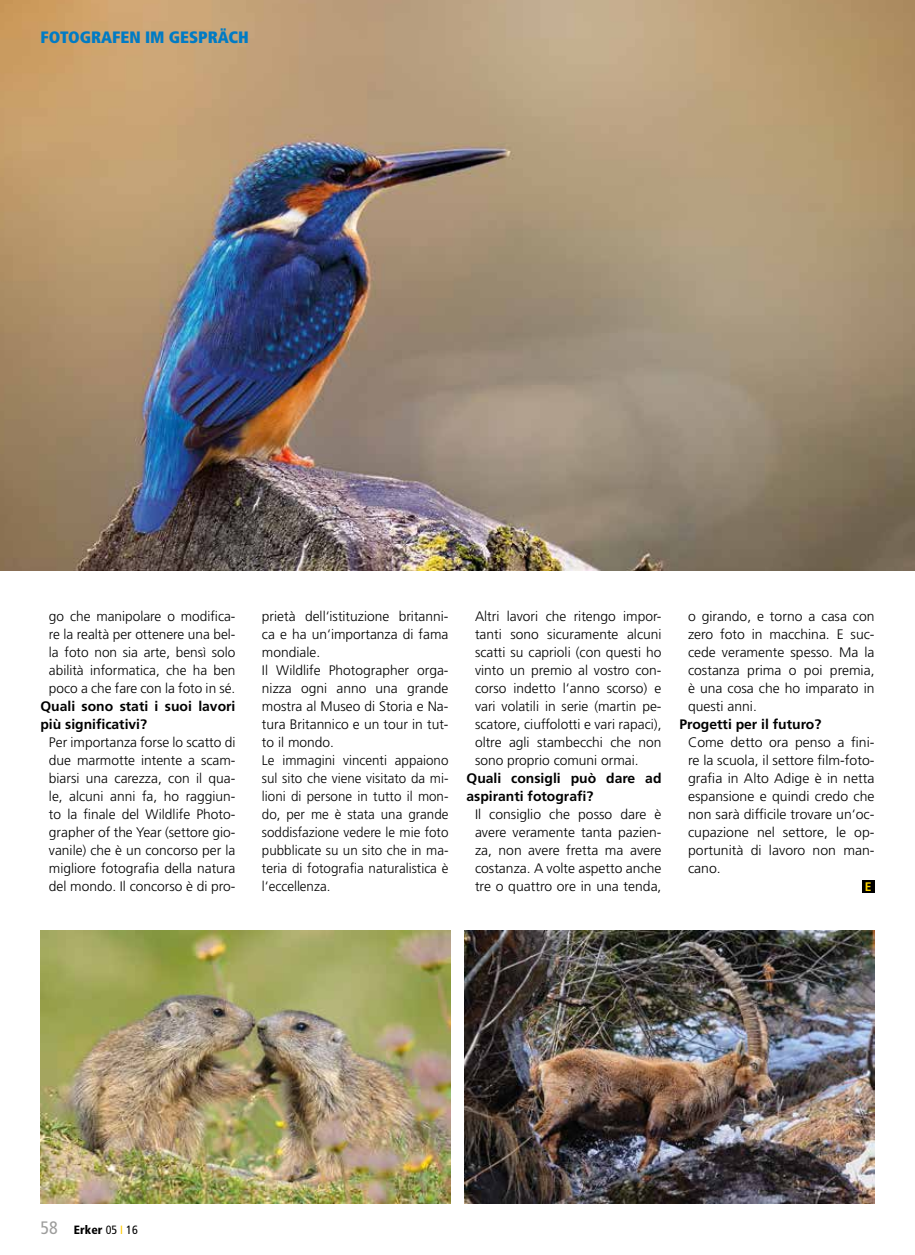
<style>
.page{position:relative;width:915px;height:1255px;background:#fff}
.page>*{position:absolute;margin:0;border:0;box-sizing:border-box;transform-origin:0 0}
.t1{font:900 condensed 16.5px "Frutiger LT Std";color:#007bc4}
.t2{font:300 13.8px/18px "Frutiger LT Std";color:#000;text-align:justify}
.t3{font:700 13.8px/18px "Frutiger LT Std";color:#000}
.t4{font:700 12.45px "Frutiger LT Std";color:#ffd500}
.t5{font:900 condensed 12px "Frutiger LT Std";color:#000}
.s1{font-weight:400;font-size:18px;color:#9d9d9c}
.s2{font-weight:400}
.s3{font-weight:400;color:#fc0}
</style>
<div class="page">
<img style="left:0;top:0;width:914px;height:570px">
<img style="left:40px;top:930px;width:410px;height:273px">
<img style="left:464px;top:930px;width:410px;height:273px">
<div style="left:862px;top:880px;width:12px;height:12px;background:#000"></div>
<p class="t1" style="left:40px;top:27px;width:210px">FOTOGRAFEN IM GESPRÄCH</p>
<p class="t2" style="left:49px;top:607px;width:188px">go che manipolare o modifica&shy;re la realtà per ottenere una bel&shy;la foto non sia arte, bensì solo abilità informatica, che ha ben poco a che fare con la foto in sé.</p>
<p class="t3" style="left:40px;top:697px;width:196px">Quali sono stati i suoi lavori più significativi?</p>
<p class="t2" style="left:49px;top:733px;width:188px">Per importanza forse lo scatto di due marmotte intente a scam&shy;biarsi una carezza, con il qua&shy;le, alcuni anni fa, ho raggiun&shy;to la finale del Wildlife Photo&shy;grapher of the Year (settore gio&shy;vanile) che è un concorso per la migliore fotografia della natura del mondo. Il concorso è di pro-</p>
<p class="t2" style="left:262px;top:607px;width:188px;text-align:left">prietà dell‘istituzione britanni&shy;ca e ha un‘importanza di fama mondiale.<br>Il Wildlife Photographer orga&shy;nizza ogni anno una grande mostra al Museo di Storia e Na&shy;tura Britannico e un tour in tut&shy;to il mondo.<br>Le immagini vincenti appaiono sul sito che viene visitato da mi&shy;lioni di persone in tutto il mon&shy;do, per me è stata una grande soddisfazione vedere le mie foto pubblicate su un sito che in ma&shy;teria di fotografia naturalistica è l‘eccellenza.</p>
<p class="t2" style="left:475px;top:607px;width:188px">Altri lavori che ritengo impor&shy;tanti sono sicuramente alcuni scatti su caprioli (con questi ho vinto un premio al vostro con&shy;corso indetto l‘anno scorso) e vari volatili in serie (martin pe&shy;scatore, ciuffolotti e vari rapaci), oltre agli stambecchi che non sono proprio comuni ormai.</p>
<p class="t3" style="left:466px;top:769px;width:196px">Quali consigli può dare ad aspiranti fotografi?</p>
<p class="t2" style="left:475px;top:805px;width:188px">Il consiglio che posso dare è avere veramente tanta pazien&shy;za, non avere fretta ma avere costanza. A volte aspetto anche tre o quattro ore in una tenda,</p>
<p class="t2" style="left:687px;top:607px;width:188px">o girando, e torno a casa con zero foto in macchina. E suc&shy;cede veramente spesso. Ma la costanza prima o poi premia, è una cosa che ho imparato in questi anni.</p>
<p class="t3" style="left:679px;top:715px;width:143px">Progetti per il futuro?</p>
<p class="t2" style="left:687px;top:733px;width:188px">Come detto ora penso a fini&shy;re la scuola, il settore film-foto&shy;grafia in Alto Adige è in netta espansione e quindi credo che non sarà difficile trovare un‘oc&shy;cupazione nel settore, le op&shy;portunità di lavoro non man&shy;cano.</p>
<p class="t4" style="left:864px;top:879px;width:8px">E</p>
<p class="t5" style="left:40px;top:1222px;width:99px"><span class="s1">58</span> Erker <span class="s2">05</span> <span class="s3">I</span> <span class="s2">16</span></p>
</div>
